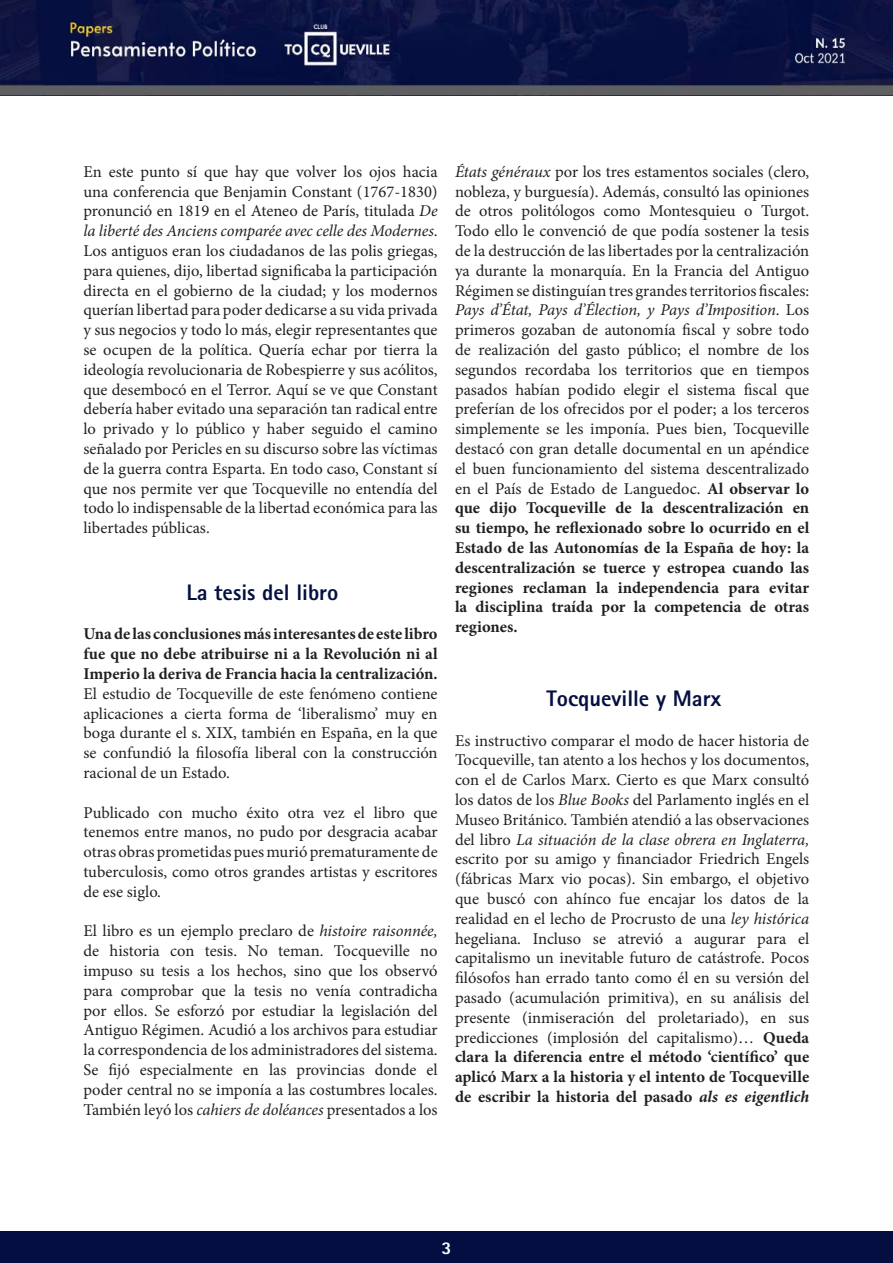
<style>
.page{position:relative;width:893px;height:1263px;background:#fff}
.page>*{position:absolute;margin:0;border:0;box-sizing:border-box;transform-origin:0 0}
.t1{font:800 22.5px "AT Rotis Sans Serif";color:#051040}
.t2{font:800 18px "AT Rotis Sans Serif";color:#fff}
.t3{font:16.5px/19.8px "Minion Pro";color:#231f20;text-align:justify}
.t4{font:700 16.5px/19.8px "Minion Pro";color:#231f20;text-align:justify}
.s1{font-style:italic}
.s2{font-weight:700}
.s3{font-weight:700;font-style:italic}
</style>
<div class="page">
<img style="left:0;top:0;width:893px;height:95px">
<div style="left:0;top:1231px;width:893px;height:32px;background:#050e40"></div>
<p class="t3" style="left:83px;top:162px;width:356px">En este punto sí que hay que volver los ojos hacia una conferencia que Benjamin Constant (1767-1830) pronunció en 1819 en el Ateneo de París, titulada <span class="s1">De la liberté des Anciens comparée avec celle des Modernes</span>.<br>Los antiguos eran los ciudadanos de las polis griegas, para quienes, dijo, libertad significaba la participación directa en el gobierno de la ciudad; y los modernos querían libertad para poder dedicarse a su vida privada y sus negocios y todo lo más, elegir representantes que se ocupen de la política. Quería echar por tierra la ideología revolucionaria de Robespierre y sus acólitos, que desembocó en el Terror. Aquí se ve que Constant debería haber evitado una separación tan radical entre lo privado y lo público y haber seguido el camino señalado por Pericles en su discurso sobre las víctimas de la guerra contra Esparta. En todo caso, Constant sí que nos permite ver que Tocqueville no entendía del todo lo indispensable de la libertad económica para las libertades públicas.</p>
<h1 class="t1" style="left:186px;top:578px;width:154px">La tesis del libro</h1>
<p class="t4" style="left:83px;top:624px;width:356px">Una de las conclusiones más interesantes de este libro fue que no debe atribuirse ni a la Revolución ni al Imperio la deriva de Francia hacia la centralización.</p>
<p class="t3" style="left:83px;top:684px;width:356px">El estudio de Tocqueville de este fenómeno contiene aplicaciones a cierta forma de ‘liberalismo’ muy en boga durante el s. XIX, también en España, en la que se confundió la filosofía liberal con la construcción racional de un Estado.</p>
<p class="t3" style="left:83px;top:802px;width:356px">Publicado con mucho éxito otra vez el libro que tenemos entre manos, no pudo por desgracia acabar otras obras prometidas pues murió prematuramente de tuberculosis, como otros grandes artistas y escritores de ese siglo.</p>
<p class="t3" style="left:83px;top:921px;width:356px">El libro es un ejemplo preclaro de <span class="s1">histoire raisonnée, </span>de historia con tesis. No teman. Tocqueville no impuso su tesis a los hechos, sino que los observó para comprobar que la tesis no venía contradicha por ellos. Se esforzó por estudiar la legislación del Antiguo Régimen. Acudió a los archivos para estudiar la correspondencia de los administradores del sistema.<br>Se fijó especialmente en las provincias donde el poder central no se imponía a las costumbres locales.<br>También leyó los <span class="s1">cahiers de doléances</span> presentados a los</p>
<p class="t3" style="left:455px;top:162px;width:356px"><span class="s1">États généraux</span> por los tres estamentos sociales (clero, nobleza, y burguesía). Además, consultó las opiniones de otros politólogos como Montesquieu o Turgot.<br>Todo ello le convenció de que podía sostener la tesis de la destrucción de las libertades por la centralización ya durante la monarquía. En la Francia del Antiguo Régimen se distinguían tres grandes territorios fiscales:<br><span class="s1">Pays d’État, Pays d’Élection, y Pays d’Imposition</span>. Los primeros gozaban de autonomía fiscal y sobre todo de realización del gasto público; el nombre de los segundos recordaba los territorios que en tiempos pasados habían podido elegir el sistema fiscal que preferían de los ofrecidos por el poder; a los terceros simplemente se les imponía. Pues bien, Tocqueville destacó con gran detalle documental en un apéndice el buen funcionamiento del sistema descentralizado en el País de Estado de Languedoc. <span class="s2">Al observar lo que dijo Tocqueville de la descentralización en su tiempo, he reflexionado sobre lo ocurrido en el Estado de las Autonomías de la España de hoy: la descentralización se tuerce y estropea cuando las regiones reclaman la independencia para evitar la disciplina traída por la competencia de otras regiones.</span></p>
<h1 class="t1" style="left:546px;top:684px;width:176px">Tocqueville y Marx</h1>
<p class="t3" style="left:455px;top:730px;width:356px">Es instructivo comparar el modo de hacer historia de Tocqueville, tan atento a los hechos y los documentos, con el de Carlos Marx. Cierto es que Marx consultó los datos de los <span class="s1">Blue Books</span> del Parlamento inglés en el Museo Británico. También atendió a las observaciones del libro <span class="s1">La situación de la clase obrera en Inglaterra, </span>escrito por su amigo y financiador Friedrich Engels (fábricas Marx vio pocas). Sin embargo, el objetivo que buscó con ahínco fue encajar los datos de la realidad en el lecho de Procrusto de una <span class="s1">ley histórica </span>hegeliana. Incluso se atrevió a augurar para el capitalismo un inevitable futuro de catástrofe. Pocos filósofos han errado tanto como él en su versión del pasado (acumulación primitiva), en su análisis del presente (inmiseración del proletariado), en sus predicciones (implosión del capitalismo)… <span class="s2">Queda clara la diferencia entre el método ‘científico’ que aplicó Marx a la historia y el intento de Tocqueville de escribir la historia del pasado</span> <span class="s3">als es eigentlich</span></p>
<p class="t2" style="left:441px;top:1236px;width:12px">3</p>
</div>
